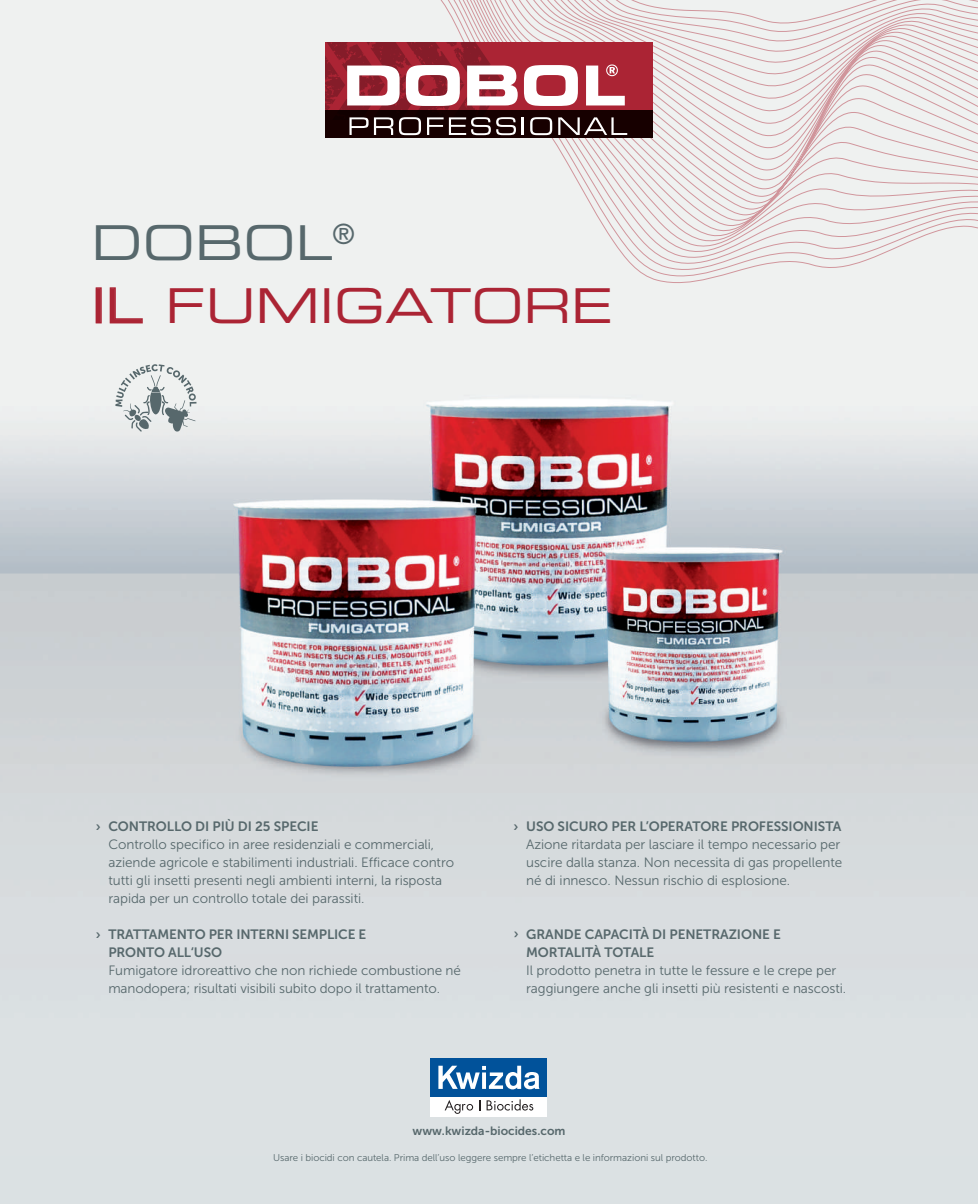
<style>
.page{position:relative;width:978px;height:1204px;background:#fff}
.page>*{position:absolute;margin:0;border:0;box-sizing:border-box;transform-origin:0 0}
.t1{font:48px/62.7px "Eurostile LT Std Ex 2";color:#ab2434}
.t2{font:13.5px/18px "Museo Sans 300";letter-spacing:-.005em;color:#57686c}
.t3{font:13.5px/18px "Museo Sans 700";letter-spacing:-.005em;color:#57686c}
.t4{font:12px "Museo Sans 700";color:#57686c}
.t5{font:9.75px "Museo Sans 300";letter-spacing:-.005em;color:#57686c}
.s1{color:#57686c}
</style>
<div class="page">
<img style="left:0;top:0;width:978px;height:1203px">
<svg style="left:112px;top:0;width:866px;height:289px"></svg>
<svg style="left:115px;top:364px;width:81px;height:68px"></svg>
<div style="left:431px;top:1058px;width:116px;height:38px;background:#01529a"></div>
<svg style="left:438px;top:1065px;width:102px;height:24px"></svg>
<div style="left:431px;top:1096px;width:116px;height:20px;background:#fff"></div>
<svg style="left:445px;top:1100px;width:28px;height:13px"></svg>
<svg style="left:487px;top:1099px;width:46px;height:11px"></svg>
<div style="left:325px;top:42px;width:328px;height:73px;background:#ab2434"></div>
<div style="left:325px;top:111px;width:328px;height:27px;background:#170000"></div>
<svg style="left:325px;top:42px;width:302px;height:93px"></svg>
<h1 class="t1" style="left:92px;top:210px;width:522px"><span class="s1">DOBOL</span><sup>®<br></sup>IL FUMIGATORE</h1>
<p class="t3" style="left:96px;top:817px;width:224px">› CONTROLLO DI PIÙ DI 25 SPECIE</p>
<p class="t2" style="left:108px;top:835px;width:347px">Controllo specifico in aree residenziali e commerciali, aziende agricole e stabilimenti industriali. Efficace contro tutti gli insetti presenti negli ambienti interni, la risposta rapida per un controllo totale dei parassiti.</p>
<p class="t3" style="left:108px;top:925px;width:259px;text-indent:-13px">› TRATTAMENTO PER INTERNI SEMPLICE E<br>PRONTO ALL‘USO</p>
<p class="t2" style="left:108px;top:961px;width:354px">Fumigatore idroreattivo che non richiede combustione né manodopera; risultati visibili subito dopo il trattamento.</p>
<p class="t3" style="left:513px;top:817px;width:329px">› USO SICURO PER L’OPERATORE PROFESSIONISTA</p>
<p class="t2" style="left:526px;top:835px;width:318px">Azione ritardata per lasciare il tempo necessario per uscire dalla stanza. Non necessita di gas propellente né di innesco. Nessun rischio di esplosione.</p>
<p class="t3" style="left:526px;top:925px;width:256px;text-indent:-13px">› GRANDE CAPACITÀ DI PENETRAZIONE E<br>MORTALITÀ TOTALE</p>
<p class="t2" style="left:526px;top:961px;width:322px">Il prodotto penetra in tutte le fessure e le crepe per raggiungere anche gli insetti più resistenti e nascosti.</p>
<p class="t4" style="left:412px;top:1123px;width:154px">www.kwizda-biocides.com</p>
<p class="t5" style="left:273px;top:1152px;width:436px">Usare i biocidi con cautela. Prima dell’uso leggere sempre l’etichetta e le informazioni sul prodotto.</p>
</div>
